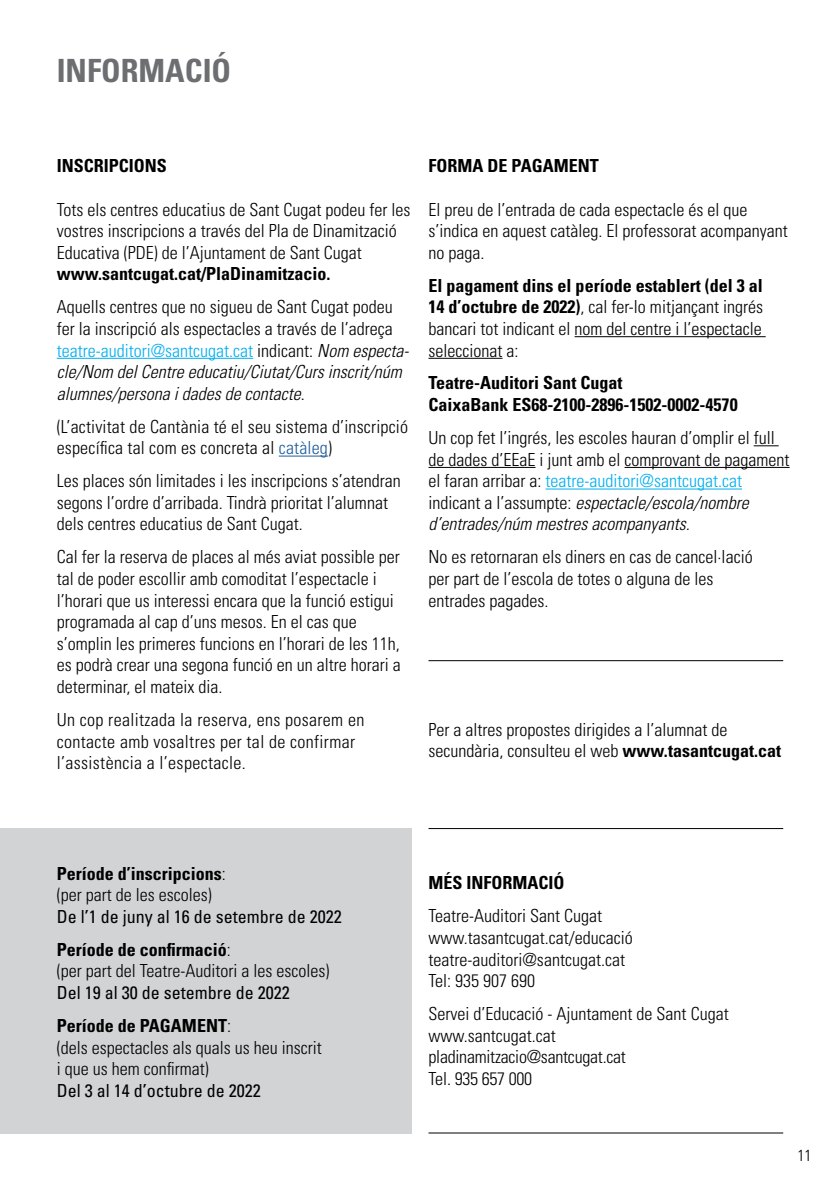
<style>
.page{position:relative;width:840px;height:1191px;background:#fff}
.page>*{position:absolute;margin:0;border:0;box-sizing:border-box;transform-origin:0 0}
.t1{font:700 condensed 32px "Univers LT";color:#6d6e71}
.t2{font:300 condensed 18px/21.6px "Univers LT";color:#000}
.t3{font:700 condensed 18px/21.6px "Univers LT";color:#000}
.t4{font:condensed 18px/33px "Univers LT";color:#000}
.t5{font:300 condensed 18px/21.6px "Univers LT";letter-spacing:.02em;color:#000}
.t6{font:300 condensed 16px "Univers LT";color:#000}
.s1{color:#00aeef}
.s2{font-style:italic}
.s3{color:#215e9e}
.s4{font-weight:700}
.s5{font-weight:300}
</style>
<div class="page">
<div style="left:0;top:828px;width:411px;height:306px;background:#d1d3d4"></div>
<hr style="left:57px;top:358px;width:196px;height:1px;background:#00aeef">
<hr style="left:279px;top:455px;width:49px;height:1px;background:#215e9e">
<hr style="left:574px;top:336px;width:191px;height:1px;background:#000">
<hr style="left:428px;top:358px;width:74px;height:1px;background:#000">
<svg style="left:753px;top:445px;width:25px;height:1px"></svg>
<hr style="left:428px;top:467px;width:107px;height:1px;background:#000">
<hr style="left:624px;top:467px;width:165px;height:1px;background:#000">
<hr style="left:545px;top:488px;width:196px;height:1px;background:#00aeef">
<hr style="left:428px;top:828px;width:354px;height:1px;background:#000">
<hr style="left:428px;top:660px;width:354px;height:1px;background:#000">
<hr style="left:428px;top:1132px;width:354px;height:1px;background:#000">
<h1 class="t1" style="left:57px;top:51px;width:176px">INFORMACIÓ</h1>
<p class="t3" style="left:57px;top:155px;width:112px">INSCRIPCIONS</p>
<p class="t2" style="left:57px;top:198px;width:355px">Tots els centres educatius de Sant Cugat podeu fer les vostres inscripcions a través del Pla de Dinamització<br>Educativa (PDE) de l’Ajuntament de Sant Cugat</p>
<p class="t3" style="left:57px;top:263px;width:275px">www.santcugat.cat/PlaDinamitzacio.</p>
<p class="t2" style="left:57px;top:296px;width:353px">Aquells centres que no sigueu de Sant Cugat podeu fer la inscripció als espectacles a través de l’adreça <span class="s1">teatre-auditori@santcugat.cat</span> indicant: <span class="s2">Nom especta&shy;cle/Nom del Centre educatiu/Ciutat/Curs inscrit/núm alumnes/persona i dades de contacte</span>.</p>
<p class="t2" style="left:57px;top:415px;width:352px">(L’activitat de Cantània té el seu sistema d’inscripció específica tal com es concreta al <span class="s3">catàleg</span>)</p>
<p class="t2" style="left:57px;top:470px;width:345px">Les places són limitades i les inscripcions s’atendran segons l’ordre d’arribada. Tindrà prioritat l’alumnat dels centres educatius de Sant Cugat.</p>
<p class="t2" style="left:57px;top:546px;width:345px">Cal fer la reserva de places al més aviat possible per tal de poder escollir amb comoditat l’espectacle i l’horari que us interessi encara que la funció estigui programada al cap d’uns mesos. En el cas que s’omplin les primeres funcions en l’horari de les 11h, es podrà crear una segona funció en un altre horari a determinar, el mateix dia.</p>
<p class="t5" style="left:57px;top:709px;width:309px">Un cop realitzada la reserva, ens posarem en contacte amb vosaltres per tal de confirmar l’assistència a l’espectacle.</p>
<p class="t3" style="left:428px;top:155px;width:172px">FORMA DE PAGAMENT</p>
<p class="t2" style="left:428px;top:198px;width:360px">El preu de l’entrada de cada espectacle és el que s’indica en aquest catàleg. El professorat acompanyant no paga.</p>
<p class="t2" style="left:428px;top:274px;width:336px;text-align:justify"><span class="s4">El pagament dins el període establert (del 3 al 14 d’octubre de 2022)</span>, cal fer-lo mitjançant ingrés bancari tot indicant el nom del centre i l’espectacle seleccionat a:</p>
<p class="t3" style="left:428px;top:372px;width:310px">Teatre-Auditori Sant Cugat<br>CaixaBank ES68-2100-2896-1502-0002-4570</p>
<p class="t2" style="left:428px;top:427px;width:362px">Un cop fet l’ingrés, les escoles hauran d’omplir el full de dades d’EEaE i junt amb el comprovant de pagament el faran arribar a: <span class="s1">teatre-auditori@santcugat.cat </span>indicant a l’assumpte: <span class="s2">espectacle/escola/nombre d’entrades/núm mestres acompanyants.</span></p>
<p class="t2" style="left:428px;top:546px;width:325px">No es retornaran els diners en cas de cancel·lació per part de l’escola de totes o alguna de les entrades pagades.</p>
<p class="t2" style="left:428px;top:718px;width:354px">Per a altres propostes dirigides a l’alumnat de secundària, consulteu el web <span class="s4">www.tasantcugat.cat</span></p>
<p class="t2" style="left:57px;top:862px;width:170px"><span class="s4">Període d’inscripcions</span>: (per part de les escoles)</p>
<p class="t4" style="left:57px;top:899px;width:286px">De l’1 de juny al 16 de setembre de 2022<br><span class="s4">Període de confirmació</span><span class="s5">:</span></p>
<p class="t2" style="left:57px;top:960px;width:274px">(per part del Teatre-Auditori a les escoles)</p>
<p class="t4" style="left:57px;top:975px;width:234px">Del 19 al 30 de setembre de 2022<br><span class="s4">Període de PAGAMENT</span><span class="s5">:</span></p>
<p class="t2" style="left:57px;top:1036px;width:266px">(dels espectacles als quals us heu inscrit i que us hem confirmat)</p>
<p class="t4" style="left:57px;top:1073px;width:205px">Del 3 al 14 d’octubre de 2022</p>
<p class="t3" style="left:428px;top:872px;width:138px">MÉS INFORMACIÓ</p>
<p class="t2" style="left:428px;top:905px;width:206px">Teatre-Auditori Sant Cugat www.tasantcugat.cat/educació teatre-auditori@santcugat.cat<br>Tel: 935 907 690</p>
<p class="t2" style="left:428px;top:1003px;width:301px">Servei d’Educació - Ajuntament de Sant Cugat www.santcugat.cat pladinamitzacio@santcugat.cat<br>Tel. 935 657 000</p>
<p class="t6" style="left:797px;top:1145px;width:16px">11</p>
</div>
